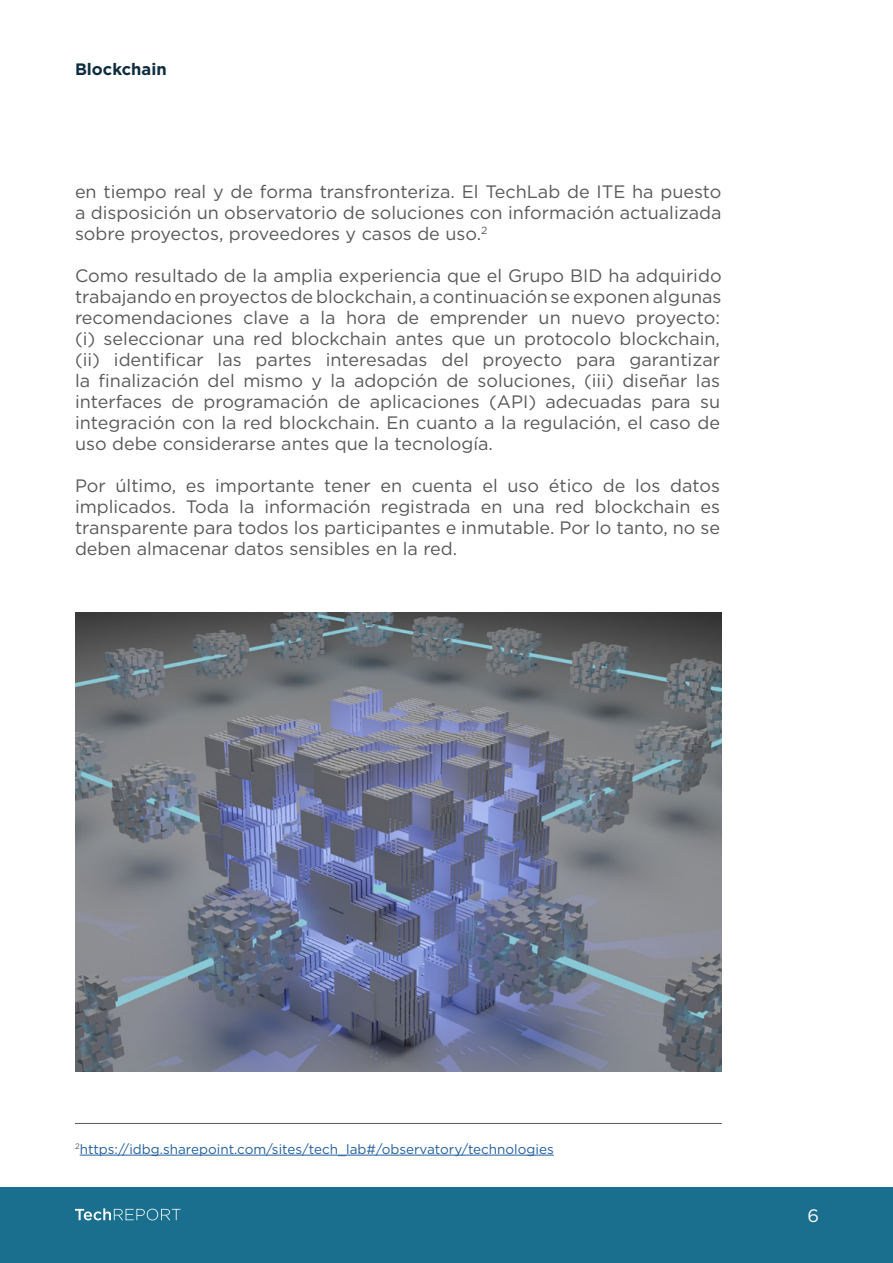
<style>
.page{position:relative;width:893px;height:1263px;background:#fff}
.page>*{position:absolute;margin:0;border:0;box-sizing:border-box;transform-origin:0 0}
.t1{font:18px/21px "Gotham";color:#58595b;text-align:justify}
.t2{font:18px "Gotham";color:#fff}
.t3{font:700 16.5px "Gotham";color:#0f2d40}
.t4{font:13.5px "Gotham";color:#215e9e}
</style>
<div class="page">
<div style="left:0;top:1187px;width:893px;height:76px;background:#196f8d"></div>
<svg style="left:75px;top:1208px;width:106px;height:12px"></svg>
<hr style="left:80px;top:1155px;width:474px;height:1px;background:#215e9e">
<hr style="left:75px;top:1123px;width:647px;height:1px;background:#58595b">
<img style="left:75px;top:612px;width:647px;height:459px">
<p class="t3" style="left:75px;top:58px;width:93px">Blockchain</p>
<p class="t1" style="left:75px;top:181px;width:648px">en tiempo real y de forma transfronteriza. El TechLab de ITE ha puesto a disposición un observatorio de soluciones con información actualizada sobre proyectos, proveedores y casos de uso.<sup>2</sup></p>
<p class="t1" style="left:75px;top:265px;width:648px">Como resultado de la amplia experiencia que el Grupo BID ha adquirido trabajando en proyectos de blockchain, a continuación se exponen algunas recomendaciones clave a la hora de emprender un nuevo proyecto: (i) seleccionar una red blockchain antes que un protocolo blockchain, (ii) identificar las partes interesadas del proyecto para garantizar la finalización del mismo y la adopción de soluciones, (iii) diseñar las interfaces de programación de aplicaciones (API) adecuadas para su integración con la red blockchain. En cuanto a la regulación, el caso de uso debe considerarse antes que la tecnología.</p>
<p class="t1" style="left:75px;top:475px;width:647px">Por último, es importante tener en cuenta el uso ético de los datos implicados. Toda la información registrada en una red blockchain es transparente para todos los participantes e inmutable. Por lo tanto, no se deben almacenar datos sensibles en la red.</p>
<p class="t4" style="left:75px;top:1140px;width:480px"><sup>2</sup>https://idbg.sharepoint.com/sites/tech_lab#/observatory/technologies</p>
<p class="t2" style="left:807px;top:1204px;width:13px">6</p>
</div>
